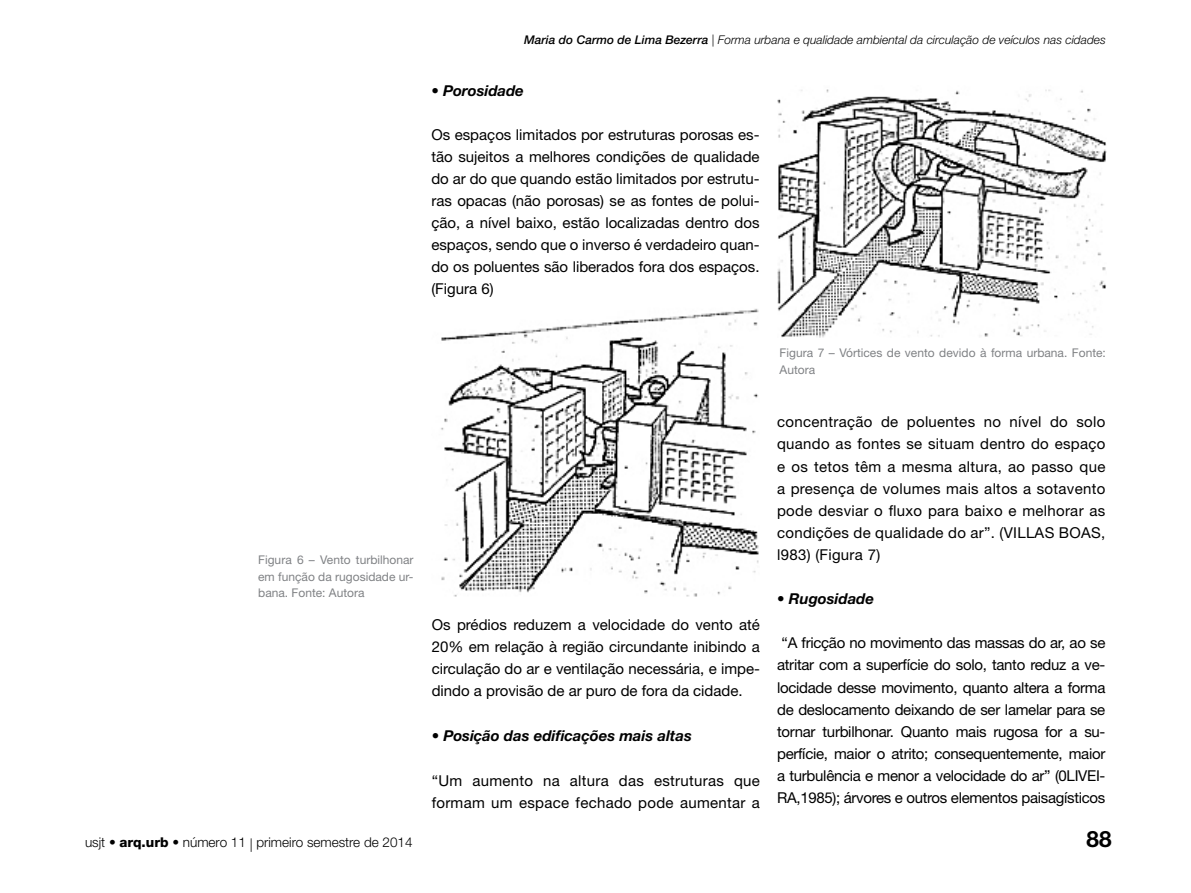
<style>
.page{position:relative;width:1191px;height:893px;background:#fff}
.page>*{position:absolute;margin:0;border:0;box-sizing:border-box;transform-origin:0 0}
.t1{font:700 22.5px "Helvetica Neue LT Std";color:#000}
.t2{font:15px/22px "Helvetica Neue LT Std";color:#000;text-align:justify}
.t3{font:15px/22px "Helvetica Neue LT Std";letter-spacing:.02em;color:#000}
.t4{font:italic 700 15px "Helvetica Neue LT Std";color:#000}
.t5{font:300 13.5px "Helvetica Neue LT Std";color:#000}
.t6{font:12px/16.5px "Helvetica Neue LT Std";color:#808285}
.t7{font:italic 300 12px "Helvetica Neue LT Std";color:#000}
.s1{font-weight:500}
.s2{font-weight:800}
</style>
<div class="page">
<img style="left:441px;top:308px;width:318px;height:289px">
<img style="left:777px;top:89px;width:329px;height:248px">
<p class="t7" style="left:524px;top:33px;width:583px"><span class="s1">Maria do Carmo de Lima Bezerra</span> | Forma urbana e qualidade ambiental da circulação de veículos nas cidades</p>
<p class="t4" style="left:431px;top:81px;width:94px">• Porosidade</p>
<p class="t2" style="left:431px;top:123px;width:330px">Os espaços limitados por estruturas porosas es&shy;tão sujeitos a melhores condições de qualidade do ar do que quando estão limitados por estrutu&shy;ras opacas (não porosas) se as fontes de polui&shy;ção, a nível baixo, estão localizadas dentro dos espaços, sendo que o inverso é verdadeiro quan&shy;do os poluentes são liberados fora dos espaços. (Figura 6)</p>
<p class="t6" style="left:258px;top:552px;width:157px;text-align:justify">Figura 6 – Vento turbilhonar em função da rugosidade ur&shy;bana. Fonte: Autora</p>
<p class="t5" style="left:85px;top:834px;width:329px">usjt • <span class="s2">arq.urb</span> • número 11 | primeiro semestre de 2014</p>
<p class="t2" style="left:432px;top:614px;width:330px">Os prédios reduzem a velocidade do vento até 20% em relação à região circundante inibindo a circulação do ar e ventilação necessária, e impe&shy;dindo a provisão de ar puro de fora da cidade.</p>
<p class="t4" style="left:432px;top:727px;width:262px">• Posição das edificações mais altas</p>
<p class="t3" style="left:432px;top:769px;width:330px">“Um aumento na altura das estruturas que formam um espace fechado pode aumentar a</p>
<p class="t6" style="left:779px;top:345px;width:328px">Figura 7 – Vórtices de vento devido à forma urbana. Fonte:<br>Autora</p>
<p class="t2" style="left:777px;top:411px;width:330px">concentração de poluentes no nível do solo quando as fontes se situam dentro do espaço e os tetos têm a mesma altura, ao passo que a presença de volumes mais altos a sotavento pode desviar o fluxo para baixo e melhorar as condições de qualidade do ar”. (VILLAS BOAS, l983) (Figura 7)</p>
<p class="t4" style="left:777px;top:590px;width:98px">• Rugosidade</p>
<p class="t2" style="left:777px;top:632px;width:330px">“A fricção no movimento das massas do ar, ao se atritar com a superfície do solo, tanto reduz a ve&shy;locidade desse movimento, quanto altera a forma de deslocamento deixando de ser lamelar para se tornar turbilhonar. Quanto mais rugosa for a su&shy;perfície, maior o atrito; consequentemente, maior a turbulência e menor a velocidade do ar” (0LIVEI-RA,1985); árvores e outros elementos paisagísticos</p>
<h1 class="t1" style="left:1086px;top:825px;width:27px">88</h1>
</div>
